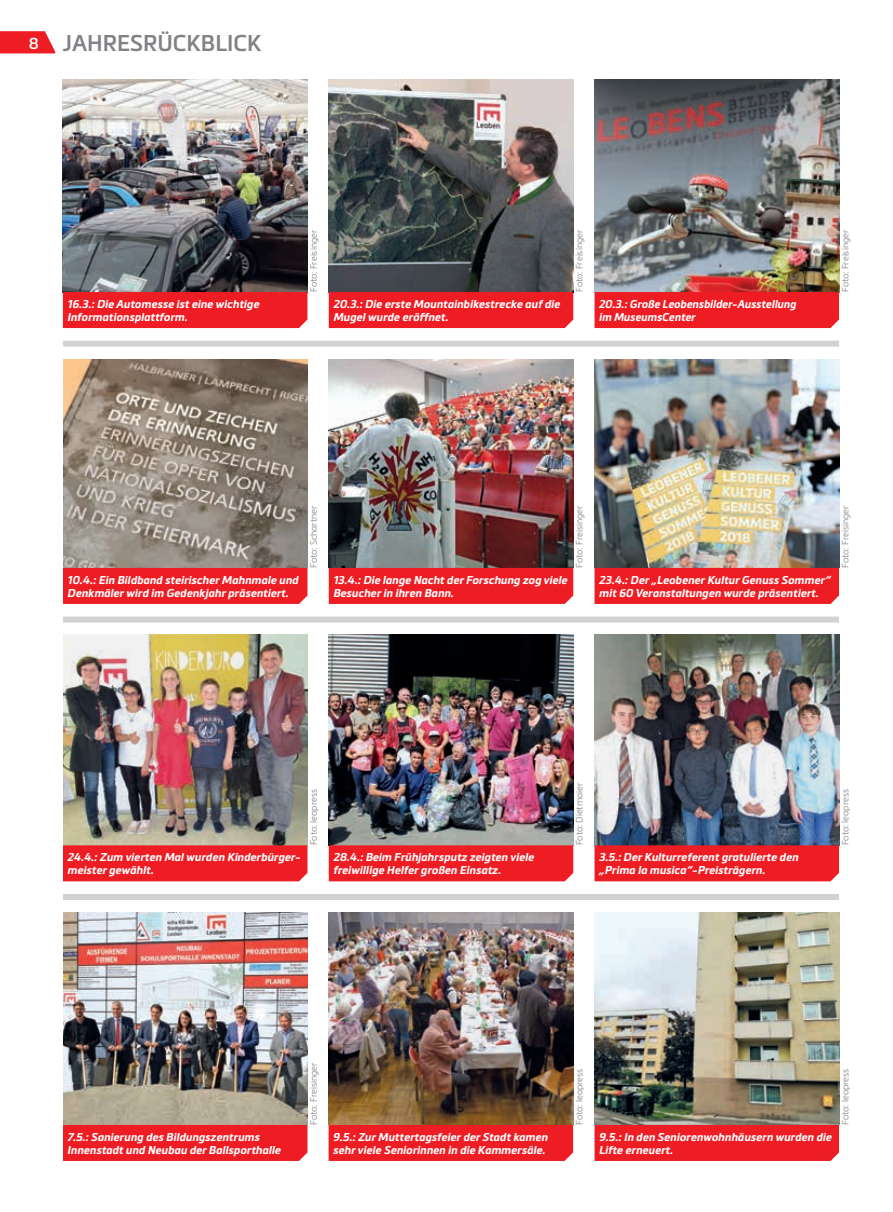
<style>
.page{position:relative;width:893px;height:1212px;background:#fff}
.page>*{position:absolute;margin:0;border:0;box-sizing:border-box;transform-origin:0 0}
.t1{font:600 22.5px "Metronic Pro";color:#808285}
.t2{font:italic 700 11.25px/12.8px "Metronic Pro";color:#fff}
.t3{font:300 9px "Metronic Pro";color:#808285}
.s1{font-size:15.75px;color:#fff}
</style>
<div class="page">
<svg style="left:0;top:31px;width:55px;height:23px"></svg>
<img style="left:63px;top:913px;width:245px;height:212px">
<div style="left:63px;top:1125px;width:244px;height:36px;background:#ee1d23"></div>
<img style="left:329px;top:913px;width:244px;height:212px">
<div style="left:329px;top:1125px;width:244px;height:36px;background:#ee1d23"></div>
<img style="left:594px;top:913px;width:245px;height:212px">
<div style="left:594px;top:1125px;width:245px;height:36px;background:#ee1d23"></div>
<img style="left:63px;top:635px;width:245px;height:210px">
<div style="left:63px;top:845px;width:244px;height:36px;background:#ee1d23"></div>
<img style="left:63px;top:359px;width:245px;height:209px">
<div style="left:63px;top:568px;width:244px;height:36px;background:#ee1d23"></div>
<img style="left:63px;top:80px;width:244px;height:212px">
<div style="left:63px;top:292px;width:244px;height:36px;background:#ee1d23"></div>
<img style="left:329px;top:80px;width:244px;height:212px">
<div style="left:329px;top:292px;width:244px;height:36px;background:#ee1d23"></div>
<img style="left:329px;top:359px;width:244px;height:209px">
<div style="left:329px;top:568px;width:244px;height:36px;background:#ee1d23"></div>
<img style="left:329px;top:635px;width:244px;height:210px">
<div style="left:329px;top:845px;width:244px;height:36px;background:#ee1d23"></div>
<img style="left:594px;top:80px;width:245px;height:212px">
<div style="left:594px;top:292px;width:245px;height:36px;background:#ee1d23"></div>
<img style="left:594px;top:359px;width:245px;height:209px">
<div style="left:594px;top:568px;width:245px;height:36px;background:#ee1d23"></div>
<img style="left:594px;top:635px;width:245px;height:210px">
<div style="left:594px;top:845px;width:245px;height:36px;background:#ee1d23"></div>
<div style="left:63px;top:616px;width:776px;height:6px;background:#d1d2d4"></div>
<div style="left:63px;top:341px;width:776px;height:6px;background:#d1d2d4"></div>
<div style="left:63px;top:894px;width:776px;height:6px;background:#d1d2d4"></div>
<h1 class="t1" style="left:29px;top:29px;width:234px"><span class="s1">8</span> JAHRESRÜCKBLICK</h1>
<p class="t2" style="left:67px;top:298px;width:193px">16.3.: Die Automesse ist eine wichtige<br>Informationsplattform.</p>
<p class="t3" style="left:308px;top:292px;width:64px;rotate:-90deg">Foto: Freisinger</p>
<p class="t2" style="left:333px;top:298px;width:228px">20.3.: Die erste Mountainbikestrecke auf die<br>Mugel wurde eröffnet.</p>
<p class="t3" style="left:573px;top:292px;width:64px;rotate:-90deg">Foto: Freisinger</p>
<p class="t2" style="left:599px;top:298px;width:199px">20.3.: Große Leobensbilder-Ausstellung im MuseumsCenter</p>
<p class="t3" style="left:839px;top:292px;width:64px;rotate:-90deg">Foto: Freisinger</p>
<p class="t2" style="left:67px;top:573px;width:233px">10.4.: Ein Bildband steirischer Mahnmale und<br>Denkmäler wird im Gedenkjahr präsentiert.</p>
<p class="t3" style="left:308px;top:568px;width:64px;rotate:-90deg">Foto: Schartner</p>
<p class="t2" style="left:333px;top:573px;width:236px">13.4.: Die lange Nacht der Forschung zog viele<br>Besucher in ihren Bann.</p>
<p class="t3" style="left:573px;top:568px;width:64px;rotate:-90deg">Foto: Freisinger</p>
<p class="t2" style="left:599px;top:573px;width:233px">23.4.: Der „Leobener Kultur Genuss Sommer“ mit 60 Veranstaltungen wurde präsentiert.</p>
<p class="t3" style="left:839px;top:568px;width:64px;rotate:-90deg">Foto: Freisinger</p>
<p class="t2" style="left:67px;top:851px;width:234px">24.4.: Zum vierten Mal wurden Kinderbürger&shy;meister gewählt.</p>
<p class="t3" style="left:308px;top:845px;width:57px;rotate:-90deg">Foto: leopress</p>
<p class="t2" style="left:333px;top:851px;width:202px">28.4.: Beim Frühjahrsputz zeigten viele freiwillige Helfer großen Einsatz.</p>
<p class="t3" style="left:573px;top:845px;width:64px;rotate:-90deg">Foto: Dietmaier</p>
<p class="t2" style="left:599px;top:851px;width:201px">3.5.: Der Kulturreferent gratulierte den „Prima la musica“-Preisträgern.</p>
<p class="t3" style="left:839px;top:845px;width:57px;rotate:-90deg">Foto: leopress</p>
<p class="t2" style="left:67px;top:1130px;width:215px">7.5.: Sanierung des Bildungszentrums<br>Innenstadt und Neubau der Ballsporthalle</p>
<p class="t3" style="left:308px;top:1125px;width:64px;rotate:-90deg">Foto: Freisinger</p>
<p class="t2" style="left:333px;top:1130px;width:216px">9.5.: Zur Muttertagsfeier der Stadt kamen sehr viele Seniorinnen in die Kammersäle.</p>
<p class="t3" style="left:573px;top:1125px;width:57px;rotate:-90deg">Foto: leopress</p>
<p class="t2" style="left:599px;top:1130px;width:234px">9.5.: In den Seniorenwohnhäusern wurden die<br>Lifte erneuert.</p>
<p class="t3" style="left:839px;top:1125px;width:57px;rotate:-90deg">Foto: leopress</p>
</div>
